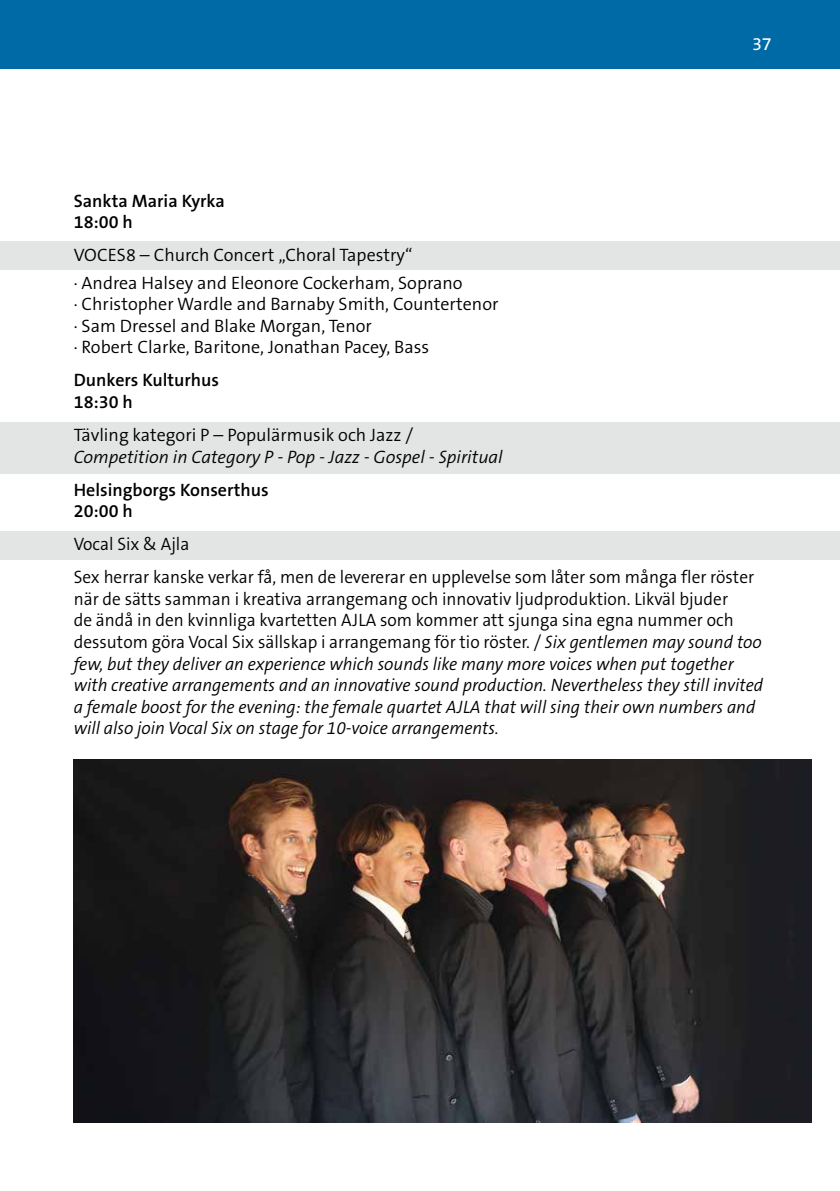
<style>
.page{position:relative;width:840px;height:1191px;background:#fff}
.page>*{position:absolute;margin:0;border:0;box-sizing:border-box;transform-origin:0 0}
.t1{font:italic 300 18px/21.6px "The Sans B4";color:#000;scale:.96 1}
.t2{font:300 18px/21.6px "The Sans B4";color:#000}
.t3{font:300 18px/33px "The Sans B4";color:#000;scale:.96 1}
.t4{font:600 18px/21.6px "The Sans B6";color:#000}
.t5{font:italic 300 18px "The Sans B4";color:#000}
.t6{font:18px "The Sans B5 Plain";color:#fff}
.s1{font-style:normal}
</style>
<div class="page">
<div style="left:0;top:0;width:839px;height:68px;background:#006aa7"></div>
<div style="left:0;top:531px;width:839px;height:29px;background:#e3e4e4"></div>
<div style="left:0;top:242px;width:839px;height:28px;background:#e3e4e4"></div>
<div style="left:0;top:422px;width:839px;height:51px;background:#e3e4e4"></div>
<img style="left:74px;top:760px;width:737px;height:363px">
<p class="t6" style="left:751px;top:35px;width:21px">37</p>
<p class="t4" style="left:74px;top:190px;width:152px">Sankta Maria Kyrka<br>18:00 h</p>
<p class="t2" style="left:74px;top:242px;width:390px;line-height:27.2px">VOCES8 – Church Concert „Choral Tapestry“<br>. Andrea Halsey and Eleonore Cockerham, Soprano</p>
<p class="t2" style="left:74px;top:294px;width:426px">. Christopher Wardle and Barnaby Smith, Countertenor . Sam Dressel and Blake Morgan, Tenor<br>. Robert Clarke, Baritone, Jonathan Pacey, Bass</p>
<p class="t4" style="left:74px;top:370px;width:147px">Dunkers Kulturhus<br>18:30 h</p>
<p class="t2" style="left:74px;top:425px;width:341px">Tävling kategori P – Populärmusik och Jazz /</p>
<p class="t5" style="left:74px;top:447px;width:430px">Competition in Category P - Pop - Jazz - Gospel - Spiritual</p>
<p class="t4" style="left:74px;top:479px;width:196px">Helsingborgs Konserthus<br>20:00 h</p>
<p class="t3" style="left:74px;top:528px;width:710px">Vocal Six &amp; Ajla<br>Sex herrar kanske verkar få, men de levererar en upplevelse som låter som många fler röster</p>
<p class="t1" style="left:74px;top:588px;width:719px"><span class="s1">när de sätts samman i kreativa arrangemang och innovativ ljudproduktion. Likväl bjuder<br>de ändå in den kvinnliga kvartetten AJLA som kommer att sjunga sina egna nummer och dessutom göra Vocal Six sällskap i arrangemang för tio röster. /</span> Six gentlemen may sound too few, but they deliver an experience which sounds like many more voices when put together with creative arrangements and an innovative sound production. Nevertheless they still invited a female boost for the evening: the female quartet AJLA that will sing their own numbers and will also join Vocal Six on stage for 10-voice arrangements.</p>
</div>
